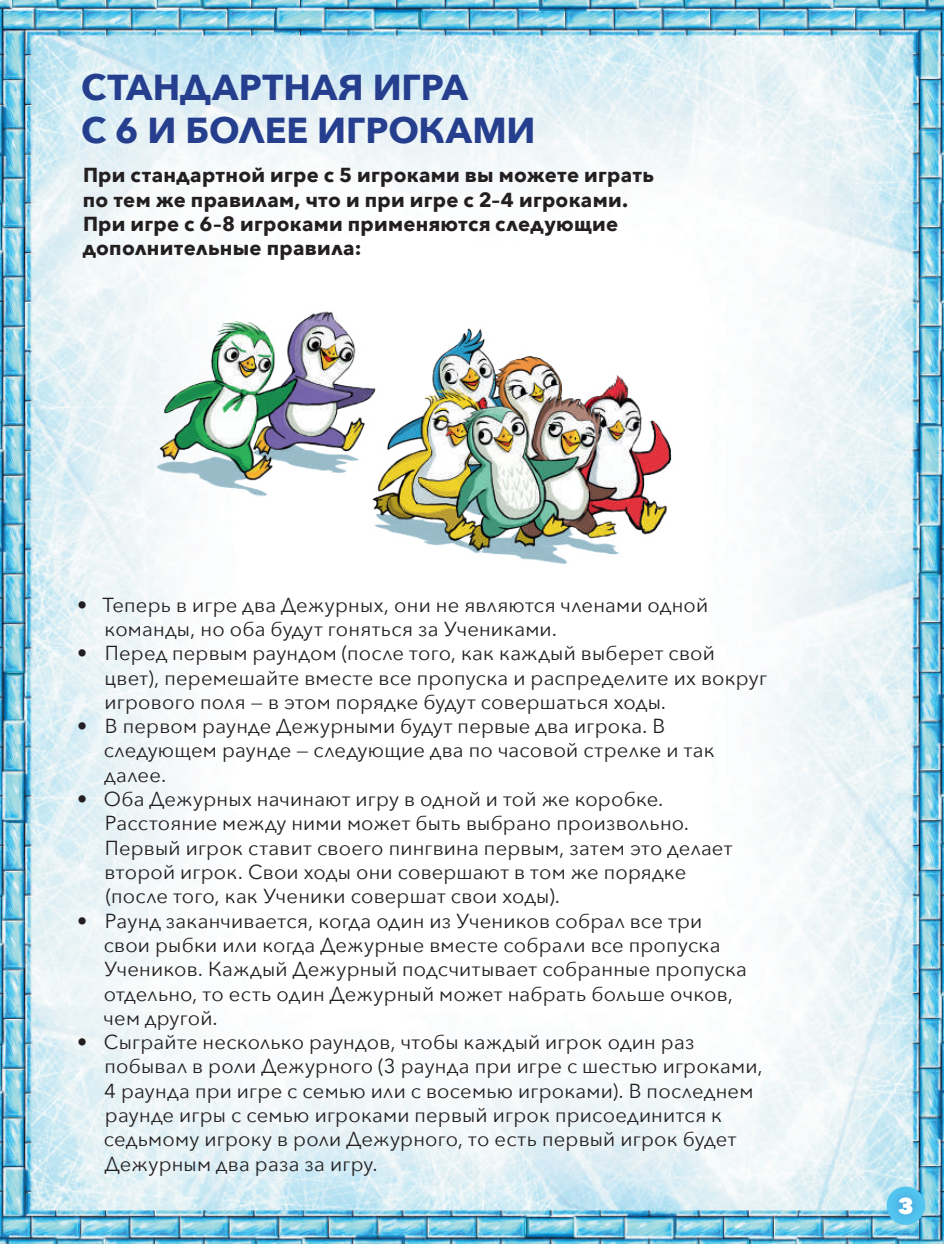
<style>
.page{position:relative;width:944px;height:1244px;background:#fff}
.page>*{position:absolute;margin:0;border:0;box-sizing:border-box;transform-origin:0 0}
.t1{font:700 36px/43.2px "Avenir Next";color:#253f8e}
.t2{font:800 22.5px "Avenir Next";color:#fff}
.t3{font:20.25px/24.3px "Avenir Next";letter-spacing:.01em;color:#231f20}
.t4{font:700 20.25px/24.3px "Avenir Next";letter-spacing:.015em;color:#231f20}
</style>
<div class="page">
<img style="left:0;top:0;width:944px;height:1244px">
<img style="left:95px;top:255px;width:722px;height:336px">
<div style="left:886px;top:1184px;width:40px;height:42px;background:#253f8e;opacity:.5"></div>
<h1 class="t1" style="left:81px;top:65px;width:456px">СТАНДАРТНАЯ ИГРА<br>С 6 И БОЛЕЕ ИГРОКАМИ</h1>
<p class="t4" style="left:83px;top:163px;width:573px">При стандартной игре с 5 игроками вы можете играть по тем же правилам, что и при игре с 2–4 игроками.<br>При игре с 6–8 игроками применяются следующие дополнительные правила:</p>
<p class="t3" style="left:105px;top:591px;width:605px;text-indent:-28px">• Теперь в игре два Дежурных, они не являются членами одной команды, но оба будут гоняться за Учениками.</p>
<p class="t3" style="left:105px;top:640px;width:664px;text-indent:-28px">• Перед первым раундом (после того, как каждый выберет свой цвет), перемешайте вместе все пропуска и распределите их вокруг игрового поля — в этом порядке будут совершаться ходы.</p>
<p class="t3" style="left:104px;top:713px;width:613px;text-indent:-27px">• В первом раунде Дежурными будут первые два игрока. В следующем раунде — следующие два по часовой стрелке и так далее.</p>
<p class="t3" style="left:105px;top:786px;width:629px;text-indent:-28px">• Оба Дежурных начинают игру в одной и той же коробке.<br>Расстояние между ними может быть выбрано произвольно.<br>Первый игрок ставит своего пингвина первым, затем это делает второй игрок. Свои ходы они совершают в том же порядке (после того, как Ученики совершат свои ходы).</p>
<p class="t3" style="left:104px;top:907px;width:645px;text-indent:-27px">• Раунд заканчивается, когда один из Учеников собрал все три свои рыбки или когда Дежурные вместе собрали все пропуска Учеников. Каждый Дежурный подсчитывает собранные пропуска отдельно, то есть один Дежурный может набрать больше очков, чем другой.</p>
<p class="t3" style="left:104px;top:1029px;width:660px;text-indent:-27px">• Сыграйте несколько раундов, чтобы каждый игрок один раз побывал в роли Дежурного (3 раунда при игре с шестью игроками, 4 раунда при игре с семью или с восемью игроками). В последнем раунде игры с семью игроками первый игрок присоединится к седьмому игроку в роли Дежурного, то есть первый игрок будет Дежурным два раза за игру.</p>
<p class="t2" style="left:898px;top:1192px;width:17px">3</p>
</div>
